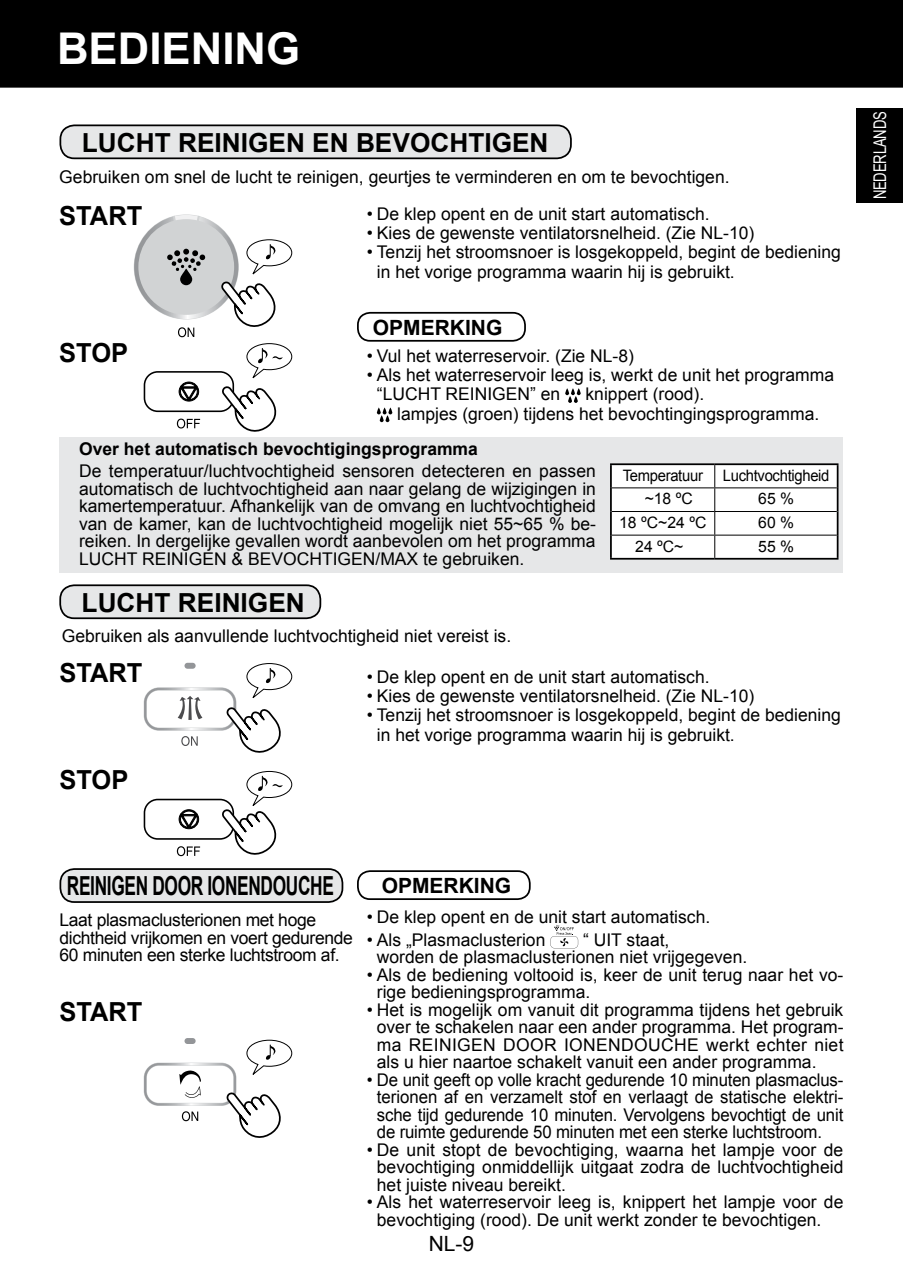
<style>
.page{position:relative;width:903px;height:1275px;background:#fff}
.page>*{position:absolute;margin:0;border:0;box-sizing:border-box;transform-origin:0 0}
.t1{font:700 43.75px "Arial";color:#fff}
.t2{font:700 26.25px "Arial";color:#000}
.t3{font:700 26.25px "Arial";letter-spacing:-.02em;color:#000;scale:.66 1}
.t4{font:700 21px "Arial";color:#000}
.t5{font:21px "Arial";color:#000}
.t6{font:17.5px/17.5px "Arial";color:#000}
.t7{font:17.5px/17.5px "Arial";color:#000;text-align:justify;scale:.96 1}
.t8{font:17.5px/17.5px "Arial";letter-spacing:-.02em;color:#000}
.t9{font:700 17.5px "Arial";color:#000}
.t10{font:17.5px "Arial";letter-spacing:-.015em;color:#fff;scale:.75 1}
.t11{font:15.75px "Arial";letter-spacing:-.02em;color:#000}
.t12{font:15.75px "Arial";letter-spacing:-.02em;color:#000;scale:.94 1}
</style>
<div class="page">
<svg style="left:134px;top:215px;width:159px;height:122px"></svg>
<svg style="left:144px;top:663px;width:149px;height:90px"></svg>
<svg style="left:144px;top:1039px;width:149px;height:99px"></svg>
<svg style="left:144px;top:343px;width:149px;height:89px"></svg>
<svg style="left:144px;top:771px;width:149px;height:85px"></svg>
<div style="left:856px;top:108px;width:47px;height:94px;background:#000"></div>
<div style="left:60px;top:438px;width:783px;height:135px;background:#e6e7e8"></div>
<div style="left:0;top:0;width:903px;height:88px;background:#000"></div>
<div style="left:60px;top:125px;width:511px;height:33px;background:#e6e7e8;border-radius:14px"></div>
<div style="left:60px;top:124px;width:512px;height:35px;border:2px solid #000;border-radius:14px"></div>
<hr style="left:610px;top:463px;width:105px;height:2px;background:#000">
<hr style="left:610px;top:465px;width:2px;height:23px;background:#000">
<hr style="left:715px;top:463px;width:123px;height:2px;background:#000">
<hr style="left:610px;top:488px;width:2px;height:23px;background:#000">
<hr style="left:610px;top:511px;width:2px;height:24px;background:#000">
<hr style="left:610px;top:535px;width:2px;height:23px;background:#000">
<svg style="left:611px;top:464px;width:227px;height:94px;background:#f0f0f0"></svg>
<hr style="left:610px;top:558px;width:105px;height:2px;background:#000">
<hr style="left:715px;top:558px;width:123px;height:2px;background:#000">
<div style="left:357px;top:312px;width:169px;height:30px;border:2px solid #000;border-radius:12px"></div>
<svg style="left:565px;top:388px;width:16px;height:15px"></svg>
<svg style="left:377px;top:407px;width:15px;height:15px"></svg>
<div style="left:60px;top:585px;width:260px;height:33px;background:#e6e7e8;border-radius:14px"></div>
<div style="left:59px;top:584px;width:262px;height:35px;border:2px solid #000;border-radius:14px"></div>
<div style="left:60px;top:869px;width:282px;height:33px;background:#e6e7e8;border-radius:14px"></div>
<div style="left:60px;top:868px;width:283px;height:35px;border:2px solid #000;border-radius:14px"></div>
<svg style="left:550px;top:925px;width:28px;height:23px"></svg>
<div style="left:357px;top:870px;width:174px;height:30px;border:2px solid #000;border-radius:12px"></div>
<h1 class="t1" style="left:57px;top:20px;width:245px">BEDIENING</h1>
<h2 class="t2" style="left:82px;top:125px;width:468px">LUCHT REINIGEN EN BEVOCHTIGEN</h2>
<p class="t6" style="left:59px;top:168px;width:672px">Gebruiken om snel de lucht te reinigen, geurtjes te verminderen en om te bevochtigen.</p>
<p class="t6" style="left:367px;top:205px;width:344px">• De klep opent en de unit start automatisch.</p>
<p class="t6" style="left:367px;top:224px;width:389px">• Kies de gewenste ventilatorsnelheid. (Zie NL-10)</p>
<p class="t6" style="left:377px;top:243px;width:466px;line-height:19.2px;text-indent:-10px">• Tenzij het stroomsnoer is losgekoppeld, begint de bediening in het vorige programma waarin hij is gebruikt.</p>
<p class="t4" style="left:373px;top:313px;width:131px">OPMERKING</p>
<p class="t6" style="left:367px;top:347px;width:268px">• Vul het waterreservoir. (Zie NL-8)</p>
<p class="t6" style="left:377px;top:366px;width:459px;line-height:19.2px;text-indent:-10px">• Als het waterreservoir leeg is, werkt de unit het programma “LUCHT REINIGEN” en</p>
<h2 class="t2" style="left:59px;top:198px;width:84px">START</h2>
<h2 class="t2" style="left:59px;top:335px;width:70px">STOP</h2>
<p class="t6" style="left:397px;top:385px;width:424px;line-height:19.2px;text-indent:188px">knippert (rood).<br>lampjes (groen) tijdens het bevochtingingsprogramma.</p>
<p class="t9" style="left:79px;top:437px;width:400px">Over het automatisch bevochtigingsprogramma</p>
<p class="t6" style="left:79px;top:463px;width:518px;text-align:justify">De temperatuur/luchtvochtigheid sensoren detecteren en passen automatisch de luchtvochtigheid aan naar gelang de wijzigingen in kamertemperatuur. Afhankelijk van de omvang en luchtvochtigheid van de kamer, kan de luchtvochtigheid mogelijk niet 55~65 % be&shy;reiken. In dergelijke gevallen wordt aanbevolen om het programma LUCHT REINIGEN &amp; BEVOCHTIGEN/MAX te gebruiken.</p>
<p class="t12" style="left:623px;top:465px;width:87px">Temperatuur</p>
<p class="t12" style="left:723px;top:465px;width:115px">Luchtvochtigheid</p>
<p class="t11" style="left:645px;top:488px;width:50px">~18 ºC</p>
<p class="t11" style="left:758px;top:488px;width:37px">65 %</p>
<p class="t11" style="left:619px;top:512px;width:89px">18 ºC~24 ºC</p>
<p class="t11" style="left:758px;top:512px;width:37px">60 %</p>
<p class="t11" style="left:635px;top:536px;width:50px">24 ºC~</p>
<p class="t11" style="left:758px;top:536px;width:37px">55 %</p>
<h2 class="t2" style="left:82px;top:585px;width:225px">LUCHT REINIGEN</h2>
<p class="t6" style="left:62px;top:628px;width:451px">Gebruiken als aanvullende luchtvochtigheid niet vereist is.</p>
<p class="t6" style="left:367px;top:668px;width:344px">• De klep opent en de unit start automatisch.</p>
<p class="t6" style="left:367px;top:687px;width:389px">• Kies de gewenste ventilatorsnelheid. (Zie NL-10)</p>
<p class="t6" style="left:377px;top:706px;width:466px;line-height:19.2px;text-indent:-10px">• Tenzij het stroomsnoer is losgekoppeld, begint de bediening in het vorige programma waarin hij is gebruikt.</p>
<h2 class="t2" style="left:60px;top:655px;width:84px">START</h2>
<h2 class="t2" style="left:59px;top:762px;width:70px">STOP</h2>
<p class="t10" style="left:868px;top:199px;width:119px;rotate:-90deg">NEDERLANDS</p>
<h2 class="t3" style="left:67px;top:869px;width:406px">REINIGEN DOOR IONENDOUCHE</h2>
<p class="t8" style="left:60px;top:911px;width:295px">Laat plasmaclusterionen met hoge dichtheid vrijkomen en voert gedurende<br>60 minuten een sterke luchtstroom af.</p>
<h2 class="t2" style="left:60px;top:994px;width:84px">START</h2>
<p class="t4" style="left:382px;top:871px;width:131px">OPMERKING</p>
<p class="t6" style="left:367px;top:909px;width:345px">• De klep opent en de unit start automatisch.</p>
<p class="t6" style="left:367px;top:931px;width:180px">• Als „Plasmaclusterion</p>
<p class="t6" style="left:377px;top:931px;width:372px;text-indent:206px">“ UIT staat,<br>worden de plasmaclusterionen niet vrijgegeven.</p>
<p class="t6" style="left:377px;top:966px;width:468px;text-indent:-10px">• Als de bediening voltooid is, keer de unit terug naar het vo&shy;rige bedieningsprogramma.</p>
<p class="t6" style="left:377px;top:1001px;width:468px;text-align:justify;text-indent:-10px">• Het is mogelijk om vanuit dit programma tijdens het gebruik over te schakelen naar een ander programma. Het program&shy;ma REINIGEN DOOR IONENDOUCHE werkt echter niet als u hier naartoe schakelt vanuit een ander programma.</p>
<p class="t7" style="left:377px;top:1071px;width:487px;text-indent:-10px">• De unit geeft op volle kracht gedurende 10 minuten plasmaclus&shy;terionen af en verzamelt stof en verlaagt de statische elektri&shy;sche tijd gedurende 10 minuten. Vervolgens bevochtigt de unit de ruimte gedurende 50 minuten met een sterke luchtstroom.</p>
<p class="t6" style="left:377px;top:1141px;width:468px;text-align:justify;text-indent:-10px">• De unit stopt de bevochtiging, waarna het lampje voor de bevochtiging onmiddellijk uitgaat zodra de luchtvochtigheid het juiste niveau bereikt.</p>
<p class="t6" style="left:377px;top:1194px;width:468px;text-indent:-10px">• Als het waterreservoir leeg is, knippert het lampje voor de bevochtiging (rood). De unit werkt zonder te bevochtigen.</p>
<p class="t5" style="left:429px;top:1230px;width:47px">NL-9</p>
</div>
